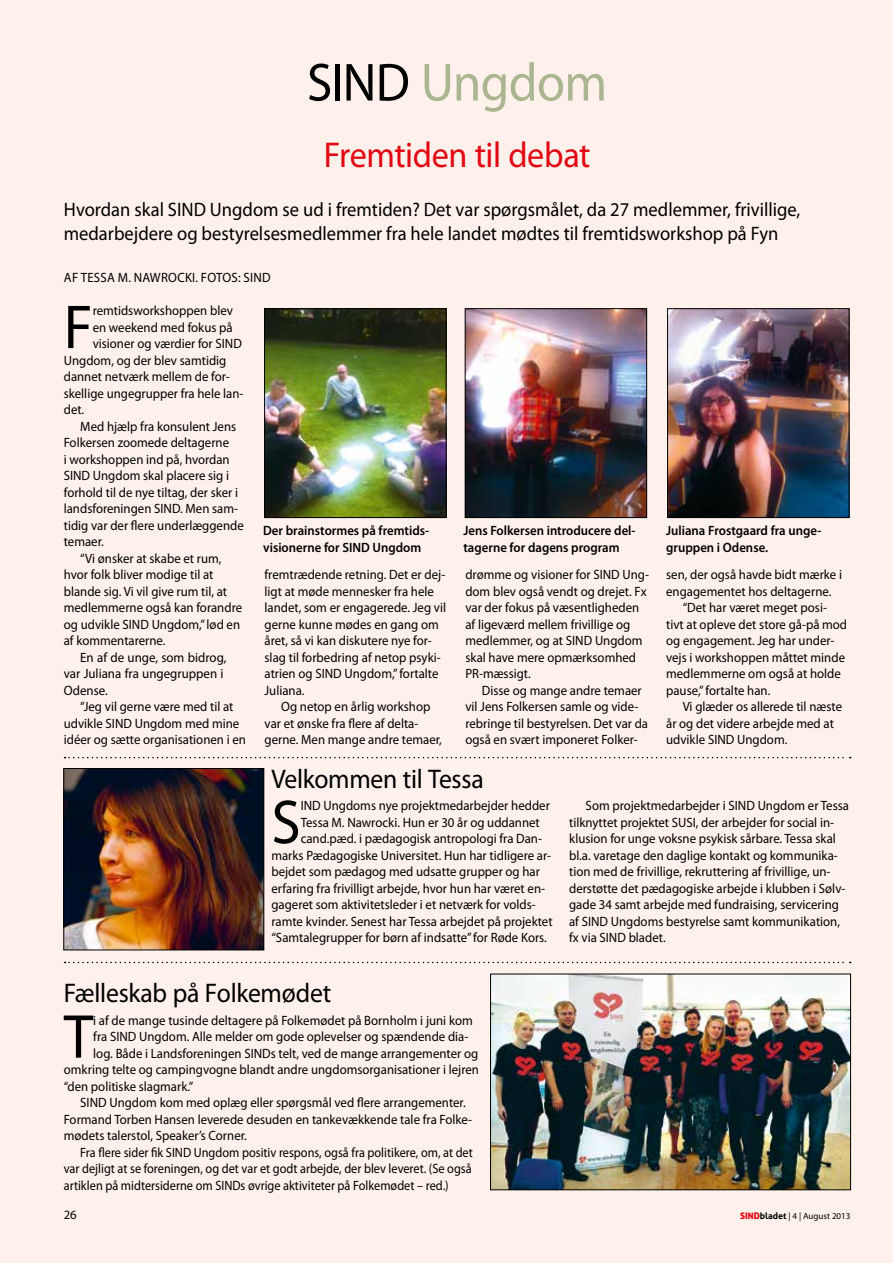
<style>
.page{position:relative;width:893px;height:1263px;background:#fef0ea}
.page>*{position:absolute;margin:0;border:0;box-sizing:border-box;transform-origin:0 0}
.t1{font:62.4px "Myriad Pro";color:#000;scale:.95 1}
.t2{font:54px "Myriad Pro";letter-spacing:-.015em;color:#aab591;scale:.95 1}
.t3{font:36px "Myriad Pro";letter-spacing:-.015em;color:#e30613;scale:.95 1}
.t4{font:27px "Myriad Pro";letter-spacing:-.01em;color:#000;scale:.95 1}
.t5{font:19.5px/24px "Myriad Pro";color:#000;scale:.95 1}
.t6{font:13.5px/16.5px "Myriad Pro";color:#000;scale:.95 1}
.t7{font:13.5px "Myriad Pro";color:#000;scale:.91 1}
.t8{font:600 13.5px/16.5px "Myriad Pro";color:#000;scale:.95 1}
.t9{font:13.5px "Myriad Pro";color:#000;scale:.96 1}
.t10{font:13.5px "Myriad Pro";letter-spacing:.02em;color:#000;scale:.95 1}
.t11{font:12.75px "Myriad Pro";color:#000}
.t12{font:9px "Myriad Pro";color:#000}
.s1{color:#000}
.s2{font-family:"Aller Display";color:#e30613}
.s3{font-family:"Aller";font-weight:700}
</style>
<div class="page">
<svg style="left:65px;top:757px;width:786px;height:1px"></svg>
<img style="left:492px;top:976px;width:357px;height:212px">
<div style="left:490px;top:974px;width:361px;height:216px;border:1px solid #000"></div>
<img style="left:65px;top:770px;width:197px;height:178px">
<div style="left:63px;top:768px;width:201px;height:182px;border:1px solid #000"></div>
<img style="left:266px;top:310px;width:178px;height:206px">
<div style="left:264px;top:308px;width:182px;height:210px;border:1px solid #000"></div>
<img style="left:467px;top:310px;width:178px;height:206px">
<div style="left:465px;top:308px;width:182px;height:210px;border:1px solid #000"></div>
<img style="left:669px;top:310px;width:178px;height:206px">
<div style="left:667px;top:308px;width:182px;height:210px;border:1px solid #000"></div>
<svg style="left:65px;top:962px;width:786px;height:1px"></svg>
<h2 class="t2" style="left:307px;top:49px;width:317px"><span class="s1">SIND</span> Ungdom</h2>
<h3 class="t3" style="left:324px;top:132px;width:282px">Fremtiden til debat</h3>
<h3 class="t5" style="left:64px;top:197px;width:777px">Hvordan skal SIND Ungdom se ud i fremtiden? Det var spørgsmålet, da 27 medlemmer, frivillige, medarbejdere og bestyrelsesmedlemmer fra hele landet mødtes til fremtidsworkshop på Fyn</h3>
<p class="t10" style="left:64px;top:269px;width:219px">AF TESSA M. NAWROCKI. FOTOS: SIND</p>
<h1 class="t1" style="left:64px;top:289px;width:32px">F</h1>
<p class="t6" style="left:93px;top:302px;width:149px">remtidsworkshoppen blev</p>
<p class="t6" style="left:93px;top:319px;width:149px">en weekend med fokus på</p>
<p class="t6" style="left:93px;top:335px;width:159px">visioner og værdier for SIND</p>
<p class="t6" style="left:64px;top:352px;width:173px">Ungdom, og der blev samtidig</p>
<p class="t6" style="left:64px;top:368px;width:176px">dannet netværk mellem de for-</p>
<p class="t6" style="left:64px;top:385px;width:191px">skellige ungegrupper fra hele lan-</p>
<p class="t6" style="left:64px;top:401px;width:23px">det.</p>
<p class="t6" style="left:80px;top:418px;width:166px">Med hjælp fra konsulent Jens</p>
<p class="t6" style="left:64px;top:434px;width:176px">Folkersen zoomede deltagerne</p>
<p class="t6" style="left:64px;top:451px;width:176px">i workshoppen ind på, hvordan</p>
<p class="t6" style="left:64px;top:467px;width:176px">SIND Ungdom skal placere sig i</p>
<p class="t6" style="left:64px;top:484px;width:185px">forhold til de nye tiltag, der sker i</p>
<p class="t6" style="left:64px;top:500px;width:185px">landsforeningen SIND. Men sam-</p>
<p class="t6" style="left:64px;top:517px;width:191px">tidig var der flere underlæggende</p>
<p class="t6" style="left:64px;top:533px;width:44px">temaer.</p>
<p class="t6" style="left:80px;top:550px;width:150px">“Vi ønsker at skabe et rum,</p>
<p class="t6" style="left:64px;top:566px;width:159px">hvor folk bliver modige til at</p>
<p class="t6" style="left:64px;top:583px;width:174px">blande sig. Vi vil give rum til, at</p>
<p class="t6" style="left:64px;top:599px;width:189px">medlemmerne også kan forandre</p>
<p class="t6" style="left:64px;top:616px;width:187px">og udvikle SIND Ungdom,” lød en</p>
<p class="t6" style="left:64px;top:632px;width:109px">af kommentarerne.</p>
<p class="t9" style="left:80px;top:649px;width:154px">En af de unge, som bidrog,</p>
<p class="t9" style="left:64px;top:665px;width:168px">var Juliana fra ungegruppen i</p>
<p class="t9" style="left:64px;top:682px;width:47px">Odense.</p>
<p class="t6" style="left:80px;top:698px;width:163px">“Jeg vil gerne være med til at</p>
<p class="t6" style="left:64px;top:715px;width:186px">udvikle SIND Ungdom med mine</p>
<p class="t6" style="left:64px;top:731px;width:193px">idéer og sætte organisationen i en</p>
<p class="t8" style="left:263px;top:522px;width:175px">Der brainstormes på fremtids&shy;visionerne for SIND Ungdom</p>
<p class="t8" style="left:463px;top:522px;width:182px">Jens Folkersen introducere del&shy;tagerne for dagens program</p>
<p class="t8" style="left:666px;top:522px;width:164px">Juliana Frostgaard fra unge&shy;gruppen i Odense.</p>
<p class="t6" style="left:666px;top:566px;width:187px">sen, der også havde bidt mærke i</p>
<p class="t6" style="left:666px;top:583px;width:175px">engagementet hos deltagerne.</p>
<p class="t6" style="left:683px;top:599px;width:153px">“Det har været meget posi-</p>
<p class="t6" style="left:666px;top:616px;width:192px">tivt at opleve det store gå-på mod</p>
<p class="t6" style="left:666px;top:632px;width:179px">og engagement. Jeg har under-</p>
<p class="t6" style="left:666px;top:649px;width:190px">vejs i workshoppen måttet minde</p>
<p class="t6" style="left:666px;top:665px;width:185px">medlemmerne om også at holde</p>
<p class="t6" style="left:666px;top:682px;width:111px">pause,” fortalte han.</p>
<p class="t6" style="left:683px;top:698px;width:169px">Vi glæder os allerede til næste</p>
<p class="t6" style="left:666px;top:715px;width:178px">år og det videre arbejde med at</p>
<p class="t6" style="left:666px;top:731px;width:129px">udvikle SIND Ungdom.</p>
<p class="t6" style="left:265px;top:566px;width:193px">fremtrædende retning. Det er dej&shy;ligt at møde mennesker fra hele landet, som er engagerede. Jeg vil gerne kunne mødes en gang om året, så vi kan diskutere nye for&shy;slag til forbedring af netop psyki&shy;atrien og SIND Ungdom,” fortalte<br>Juliana.</p>
<p class="t6" style="left:265px;top:698px;width:188px;text-indent:17px">Og netop en årlig workshop var et ønske fra flere af delta&shy;gerne. Men mange andre temaer,</p>
<p class="t6" style="left:465px;top:566px;width:195px">drømme og visioner for SIND Ung&shy;dom blev også vendt og drejet. Fx var der fokus på væsentligheden af ligeværd mellem frivillige og medlemmer, og at SIND Ungdom skal have mere opmærksomhed<br>PR-mæssigt.</p>
<p class="t6" style="left:465px;top:682px;width:194px;text-indent:17px">Disse og mange andre temaer vil Jens Folkersen samle og vide&shy;rebringe til bestyrelsen. Det var da også en svært imponeret Folker-</p>
<h3 class="t4" style="left:271px;top:762px;width:225px">Velkommen til Tessa</h3>
<h1 class="t1" style="left:271px;top:784px;width:32px">S</h1>
<p class="t6" style="left:301px;top:797px;width:264px">IND Ungdoms nye projektmedarbejder hedder</p>
<p class="t6" style="left:301px;top:814px;width:253px">Tessa M. Nawrocki. Hun er 30 år og uddannet</p>
<p class="t6" style="left:301px;top:830px;width:256px">cand.pæd. i pædagogisk antropologi fra Dan-</p>
<p class="t6" style="left:271px;top:847px;width:296px">marks Pædagogiske Universitet. Hun har tidligere ar-</p>
<p class="t6" style="left:271px;top:863px;width:284px">bejdet som pædagog med udsatte grupper og har</p>
<p class="t6" style="left:271px;top:880px;width:289px">erfaring fra frivilligt arbejde, hvor hun har været en-</p>
<p class="t6" style="left:271px;top:896px;width:280px">gageret som aktivitetsleder i et netværk for volds-</p>
<p class="t6" style="left:271px;top:913px;width:297px">ramte kvinder. Senest har Tessa arbejdet på projektet</p>
<p class="t6" style="left:271px;top:929px;width:291px">“Samtalegrupper for børn af indsatte” for Røde Kors.</p>
<h3 class="t4" style="left:64px;top:976px;width:283px">Fælleskab på Folkemødet</h3>
<h1 class="t1" style="left:64px;top:998px;width:33px">T</h1>
<p class="t6" style="left:93px;top:1012px;width:401px">i af de mange tusinde deltagere på Folkemødet på Bornholm i juni kom</p>
<p class="t6" style="left:93px;top:1028px;width:396px">fra SIND Ungdom. Alle melder om gode oplevelser og spændende dia-</p>
<p class="t6" style="left:93px;top:1045px;width:407px">log. Både i Landsforeningen SINDs telt, ved de mange arrangementer og</p>
<p class="t6" style="left:64px;top:1061px;width:438px">omkring telte og campingvogne blandt andre ungdomsorganisationer i lejren</p>
<p class="t6" style="left:64px;top:1078px;width:138px">“den politiske slagmark.”</p>
<p class="t6" style="left:80px;top:1094px;width:407px">SIND Ungdom kom med oplæg eller spørgsmål ved flere arrangementer.</p>
<p class="t6" style="left:64px;top:1111px;width:431px">Formand Torben Hansen leverede desuden en tankevækkende tale fra Folke-</p>
<p class="t6" style="left:64px;top:1127px;width:194px">mødets talerstol, Speaker’s Corner.</p>
<p class="t7" style="left:80px;top:1144px;width:433px">Fra flere sider fik SIND Ungdom positiv respons, også fra politikere, om, at det</p>
<p class="t7" style="left:64px;top:1160px;width:450px">var dejligt at se foreningen, og det var et godt arbejde, der blev leveret. (Se også</p>
<p class="t7" style="left:64px;top:1177px;width:425px">artiklen på midtersiderne om SINDs øvrige aktiviteter på Folkemødet – red.)</p>
<p class="t6" style="left:569px;top:797px;width:296px;text-indent:17px">Som projektmedarbejder i SIND Ungdom er Tessa tilknyttet projektet SUSI, der arbejder for social in&shy;klusion for unge voksne psykisk sårbare. Tessa skal bl.a. varetage den daglige kontakt og kommunika&shy;tion med de frivillige, rekruttering af frivillige, un&shy;derstøtte det pædagogiske arbejde i klubben i Sølv&shy;gade 34 samt arbejde med fundraising, servicering af SIND Ungdoms bestyrelse samt kommunikation, fx via SIND bladet.</p>
<p class="t11" style="left:64px;top:1207px;width:15px">26</p>
<p class="t12" style="left:740px;top:1210px;width:112px"><span class="s2">SIND</span><span class="s3">bladet</span> | 4 | August 2013</p>
</div>
